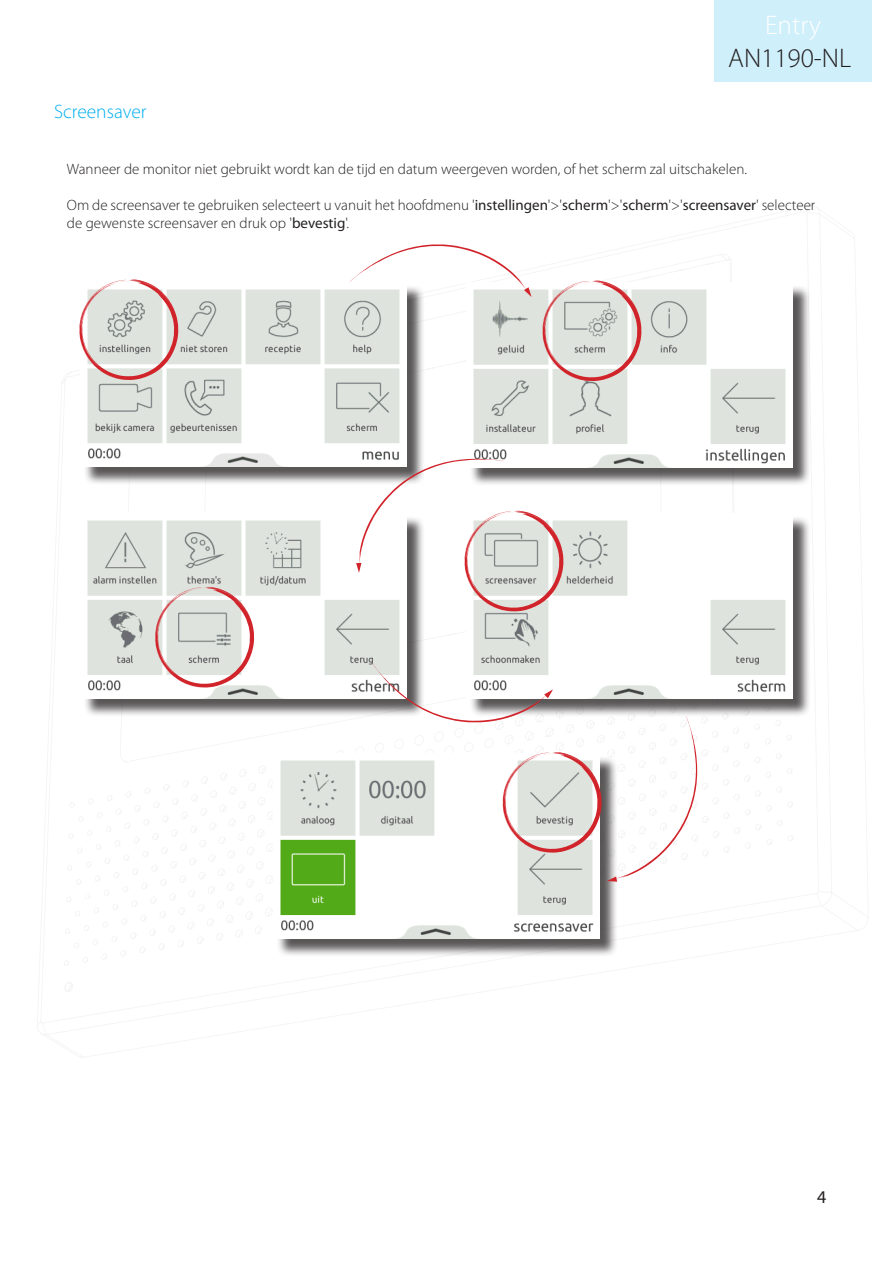
<style>
.page{position:relative;width:893px;height:1263px;background:#fff}
.page>*{position:absolute;margin:0;border:0;box-sizing:border-box;transform-origin:0 0}
.t1{font:300 27px "Myriad Pro";color:#231f20}
.t2{font:300 27px "Myriad Pro";color:#fff}
.Section_title{font:300 19.5px "Myriad Pro";color:#00aeef}
.t3{font:18px "Myriad Pro";color:#231f20}
.Text_-_9pt_Bold_Tile{font:300 15px/18px "Myriad Pro";color:#231f20}
.s1{font-weight:400}
</style>
<div class="page">
<div style="left:714px;top:0;width:158px;height:81px;background:#cfeffb"></div>
<div style="left:469px;top:285px;width:342px;height:202px;background:#231f20;opacity:.75"></div>
<img style="left:469px;top:285px;width:324px;height:183px">
<div style="left:83px;top:516px;width:342px;height:201px;background:#231f20;opacity:.75"></div>
<img style="left:83px;top:516px;width:323px;height:182px">
<div style="left:469px;top:516px;width:342px;height:201px;background:#231f20;opacity:.75"></div>
<img style="left:469px;top:516px;width:324px;height:182px">
<div style="left:276px;top:756px;width:342px;height:201px;background:#231f20;opacity:.75"></div>
<img style="left:276px;top:756px;width:324px;height:182px">
<div style="left:83px;top:284px;width:342px;height:202px;background:#231f20;opacity:.75"></div>
<img style="left:83px;top:284px;width:323px;height:183px">
<svg style="left:79px;top:279px;width:99px;height:102px"></svg>
<svg style="left:542px;top:280px;width:100px;height:102px"></svg>
<svg style="left:155px;top:587px;width:99px;height:101px"></svg>
<svg style="left:347px;top:244px;width:184px;height:53px"></svg>
<svg style="left:356px;top:458px;width:208px;height:154px"></svg>
<svg style="left:371px;top:661px;width:369px;height:222px"></svg>
<h1 class="t2" style="left:765px;top:8px;width:58px">Entry</h1>
<p class="Section_title" style="left:54px;top:100px;width:94px">Screensaver</p>
<h1 class="t1" style="left:728px;top:41px;width:125px">AN1190-NL</h1>
<p class="Text_-_9pt_Bold_Tile" style="left:67px;top:160px;width:681px">Wanneer de monitor niet gebruikt wordt kan de tijd en datum weergeven worden, of het scherm zal uitschakelen.</p>
<p class="Text_-_9pt_Bold_Tile" style="left:67px;top:196px;width:750px">Om de screensaver te gebruiken selecteert u vanuit het hoofdmenu '<span class="s1">instellingen</span>'&gt;'<span class="s1">scherm</span>'&gt;'<span class="s1">scherm</span>'&gt;'<span class="s1">screensaver</span>' selecteer de gewenste screensaver en druk op '<span class="s1">bevestig</span>'.</p>
<p class="t3" style="left:817px;top:1185px;width:11px">4</p>
</div>
